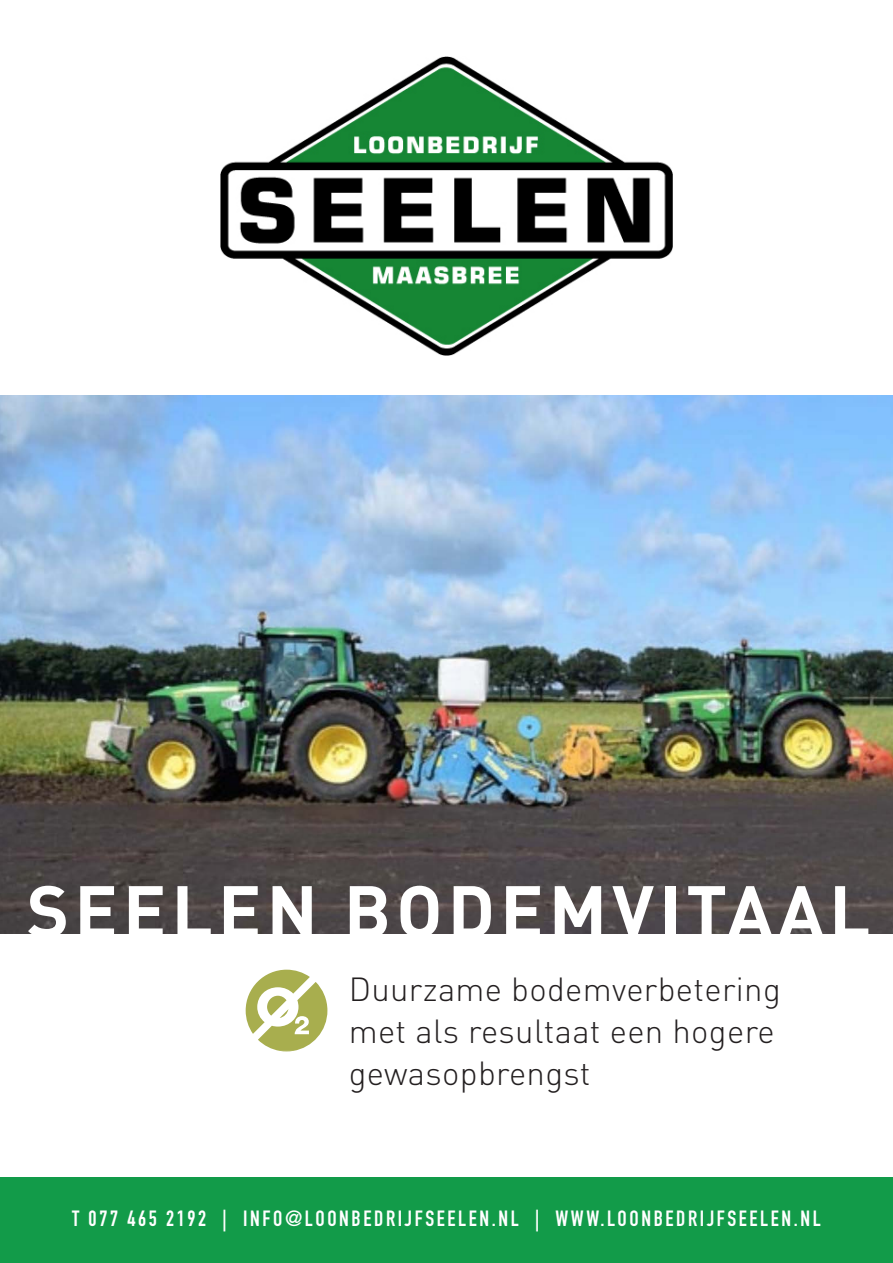
<style>
.page{position:relative;width:893px;height:1263px;background:#fff}
.page>*{position:absolute;margin:0;border:0;box-sizing:border-box;transform-origin:0 0}
.t1{font:700 72px "DIN Pro";letter-spacing:.07em;color:#fff}
.t2{font:300 33px "DIN Pro";letter-spacing:.01em;color:#231f20}
.t3{font:21.75px "DIN Engschrift Std";letter-spacing:.12em;color:#fff}
</style>
<div class="page">
<div style="left:0;top:1178px;width:893px;height:85px;background:#129b49"></div>
<img style="left:0;top:395px;width:893px;height:538px">
<img style="left:220px;top:56px;width:453px;height:300px">
<svg style="left:246px;top:970px;width:81px;height:82px"></svg>
<p class="t1" style="left:27px;top:851px;width:845px">SEELEN BODEMVITAAL</p>
<p class="t2" style="left:349px;top:964px;width:434px">Duurzame bodemverbetering</p>
<p class="t2" style="left:349px;top:1006px;width:428px">met als resultaat een hogere</p>
<p class="t2" style="left:349px;top:1048px;width:243px">gewasopbrengst</p>
<p class="t3" style="left:72px;top:1206px;width:750px">T 077 465 2192 | INFO@LOONBEDRIJFSEELEN.NL | WWW.LOONBEDRIJFSEELEN.NL</p>
</div>
